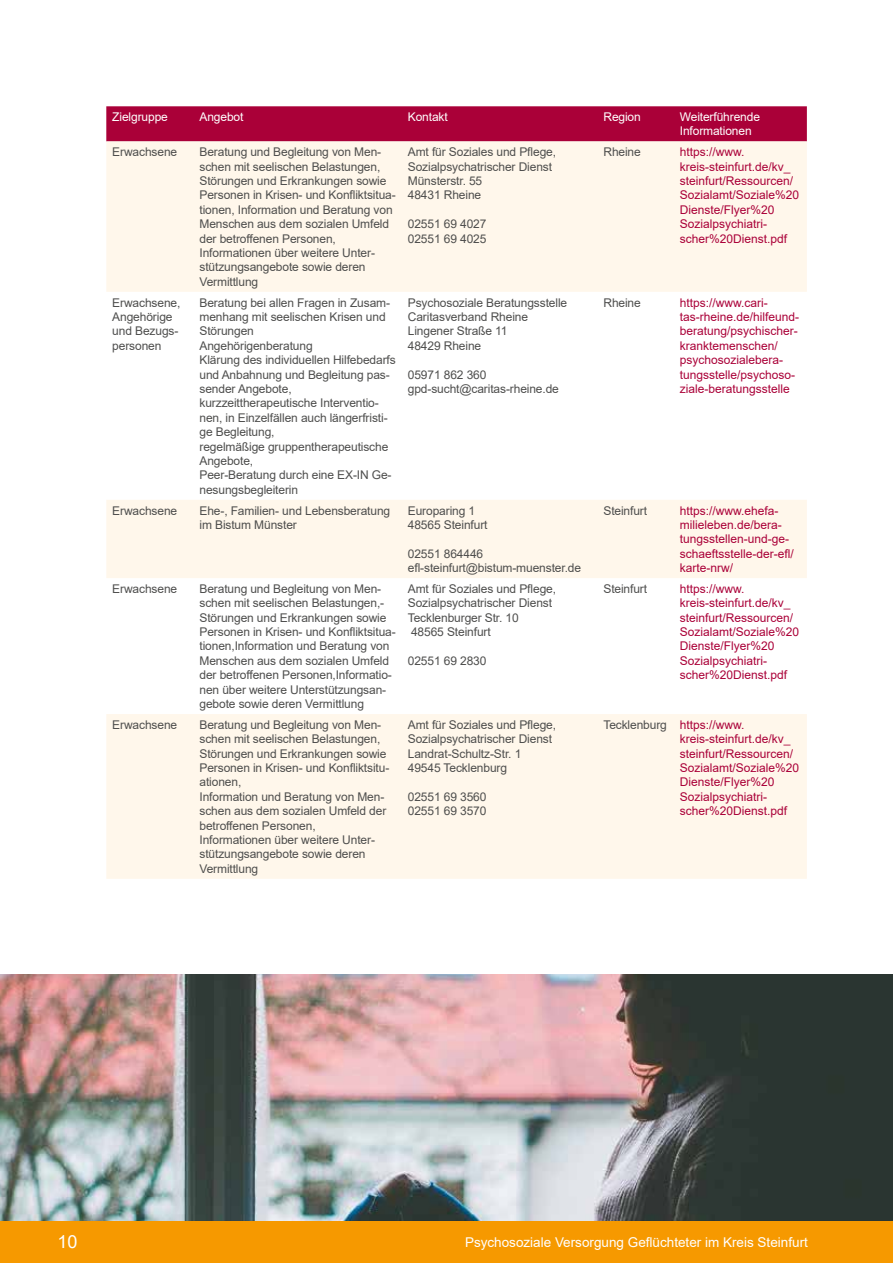
<style>
.page{position:relative;width:893px;height:1263px;background:#fff}
.page>*{position:absolute;margin:0;border:0;box-sizing:border-box;transform-origin:0 0}
.t1{font:18px "Arial";color:#fff}
.t2{font:13.5px "Arial";color:#fff}
.t3{font:12px/14.4px "Arial";letter-spacing:-.01em;color:#4e4e4d}
.t4{font:12px/14.4px "Arial";color:#aa0038}
.t5{font:12px/14.4px "Arial";letter-spacing:-.01em;color:#fff}
.s1{color:#4e4e4d}
</style>
<div class="page">
<div style="left:0;top:1220px;width:893px;height:43px;background:#f69900"></div>
<img style="left:0;top:974px;width:893px;height:246px">
<div style="left:106px;top:106px;width:701px;height:35px;background:#aa0038"></div>
<svg style="left:106px;top:141px;width:701px;height:738px;fill:#fff7eb"></svg>
<p class="t5" style="left:112px;top:110px;width:57px">Zielgruppe</p>
<p class="t5" style="left:199px;top:110px;width:45px">Angebot</p>
<p class="t5" style="left:408px;top:110px;width:41px">Kontakt</p>
<p class="t5" style="left:603px;top:110px;width:39px">Region</p>
<p class="t5" style="left:680px;top:110px;width:82px">Weiterführende<br>Informationen</p>
<p class="t3" style="left:112px;top:145px;width:66px">Erwachsene</p>
<p class="t3" style="left:199px;top:145px;width:198px">Beratung und Begleitung von Men&shy;schen mit seelischen Belastungen,<br>Störungen und Erkrankungen sowie<br>Personen in Krisen- und Konfliktsitua&shy;tionen, Information und Beratung von<br>Menschen aus dem sozialen Umfeld der betroffenen Personen,<br>Informationen über weitere Unter&shy;stützungsangebote sowie deren<br>Vermittlung</p>
<p class="t3" style="left:408px;top:145px;width:150px">Amt für Soziales und Pflege,<br>Sozialpsychatrischer Dienst<br>Münsterstr. 55<br>48431 Rheine</p>
<p class="t3" style="left:603px;top:145px;width:39px">Rheine</p>
<p class="t4" style="left:680px;top:145px;width:121px">https://www. kreis-steinfurt.de/kv_ steinfurt/Ressourcen/<br>Sozialamt/Soziale%20<br>Dienste/Flyer%20<br>Sozialpsychiatri&shy;scher%20Dienst.pdf</p>
<p class="t3" style="left:408px;top:217px;width:80px">02551 69 4027<br>02551 69 4025</p>
<p class="t3" style="left:112px;top:295px;width:70px">Erwachsene,<br>Angehörige und Bezugs&shy;personen</p>
<p class="t3" style="left:199px;top:295px;width:198px">Beratung bei allen Fragen in Zusam&shy;menhang mit seelischen Krisen und<br>Störungen<br>Angehörigenberatung<br>Klärung des individuellen Hilfebedarfs und Anbahnung und Begleitung pas&shy;sender Angebote, kurzzeittherapeutische Interventio&shy;nen, in Einzelfällen auch längerfristi&shy;ge Begleitung,<br>regelmäßige gruppentherapeutische<br>Angebote,<br>Peer-Beratung durch eine EX-IN Ge&shy;nesungsbegleiterin</p>
<p class="t3" style="left:408px;top:295px;width:161px">Psychosoziale Beratungsstelle<br>Caritasverband Rheine<br>Lingener Straße 11<br>48429 Rheine</p>
<p class="t3" style="left:408px;top:367px;width:153px">05971 862 360 gpd-sucht@caritas-rheine.de</p>
<p class="t3" style="left:112px;top:503px;width:66px">Erwachsene</p>
<p class="t3" style="left:199px;top:503px;width:192px">Ehe-, Familien- und Lebensberatung im Bistum Münster</p>
<p class="t3" style="left:408px;top:503px;width:81px">Europaring 1<br>48565 Steinfurt</p>
<p class="t3" style="left:408px;top:546px;width:175px">02551 864446 efl-steinfurt@bistum-muenster.de</p>
<p class="t3" style="left:112px;top:581px;width:66px">Erwachsene</p>
<p class="t3" style="left:199px;top:581px;width:198px">Beratung und Begleitung von Men&shy;schen mit seelischen Belastungen,- Störungen und Erkrankungen sowie Personen in Krisen- und Konfliktsitua&shy;tionen,Information und Beratung von Menschen aus dem sozialen Umfeld der betroffenen Personen,Informatio&shy;nen über weitere Unterstützungsan&shy;gebote sowie deren Vermittlung</p>
<p class="t3" style="left:408px;top:581px;width:150px">Amt für Soziales und Pflege,<br>Sozialpsychatrischer Dienst<br>Tecklenburger Str. 10<br>48565 Steinfurt</p>
<p class="t3" style="left:408px;top:653px;width:80px">02551 69 2830</p>
<p class="t3" style="left:112px;top:717px;width:66px">Erwachsene</p>
<p class="t3" style="left:199px;top:717px;width:191px">Beratung und Begleitung von Men&shy;schen mit seelischen Belastungen,<br>Störungen und Erkrankungen sowie<br>Personen in Krisen- und Konfliktsitu&shy;ationen,<br>Information und Beratung von Men&shy;schen aus dem sozialen Umfeld der betroffenen Personen,<br>Informationen über weitere Unter&shy;stützungsangebote sowie deren<br>Vermittlung</p>
<p class="t3" style="left:408px;top:717px;width:150px">Amt für Soziales und Pflege,<br>Sozialpsychatrischer Dienst<br>Landrat-Schultz-Str. 1<br>49545 Tecklenburg</p>
<p class="t3" style="left:408px;top:789px;width:80px">02551 69 3560<br>02551 69 3570</p>
<p class="t3" style="left:603px;top:295px;width:39px">Rheine</p>
<p class="t4" style="left:680px;top:295px;width:121px">https://www.cari&shy;tas-rheine.de/hilfeund&shy;beratung/psychischer&shy;kranktemenschen/ psychosozialebera&shy;tungsstelle/psychoso&shy;ziale-beratungsstelle</p>
<p class="t3" style="left:603px;top:503px;width:45px">Steinfurt</p>
<p class="t4" style="left:680px;top:503px;width:116px">https://www.ehefa&shy;milieleben.de/bera&shy;tungsstellen-und-ge&shy;schaeftsstelle-der-efl/ karte-nrw/</p>
<p class="t3" style="left:603px;top:581px;width:45px">Steinfurt</p>
<p class="t4" style="left:680px;top:581px;width:121px">https://www. kreis-steinfurt.de/kv_ steinfurt/Ressourcen/<br>Sozialamt/Soziale%20<br>Dienste/Flyer%20<br>Sozialpsychiatri&shy;scher%20Dienst.pdf</p>
<p class="t4" style="left:680px;top:717px;width:121px;text-indent:-76px"><span class="s1">Tecklenburg</span> https://www. kreis-steinfurt.de/kv_ steinfurt/Ressourcen/<br>Sozialamt/Soziale%20<br>Dienste/Flyer%20<br>Sozialpsychiatri&shy;scher%20Dienst.pdf</p>
<h1 class="t1" style="left:57px;top:1229px;width:22px">10</h1>
<p class="t2" style="left:465px;top:1232px;width:344px">Psychosoziale Versorgung Geflüchteter im Kreis Steinfurt</p>
</div>
